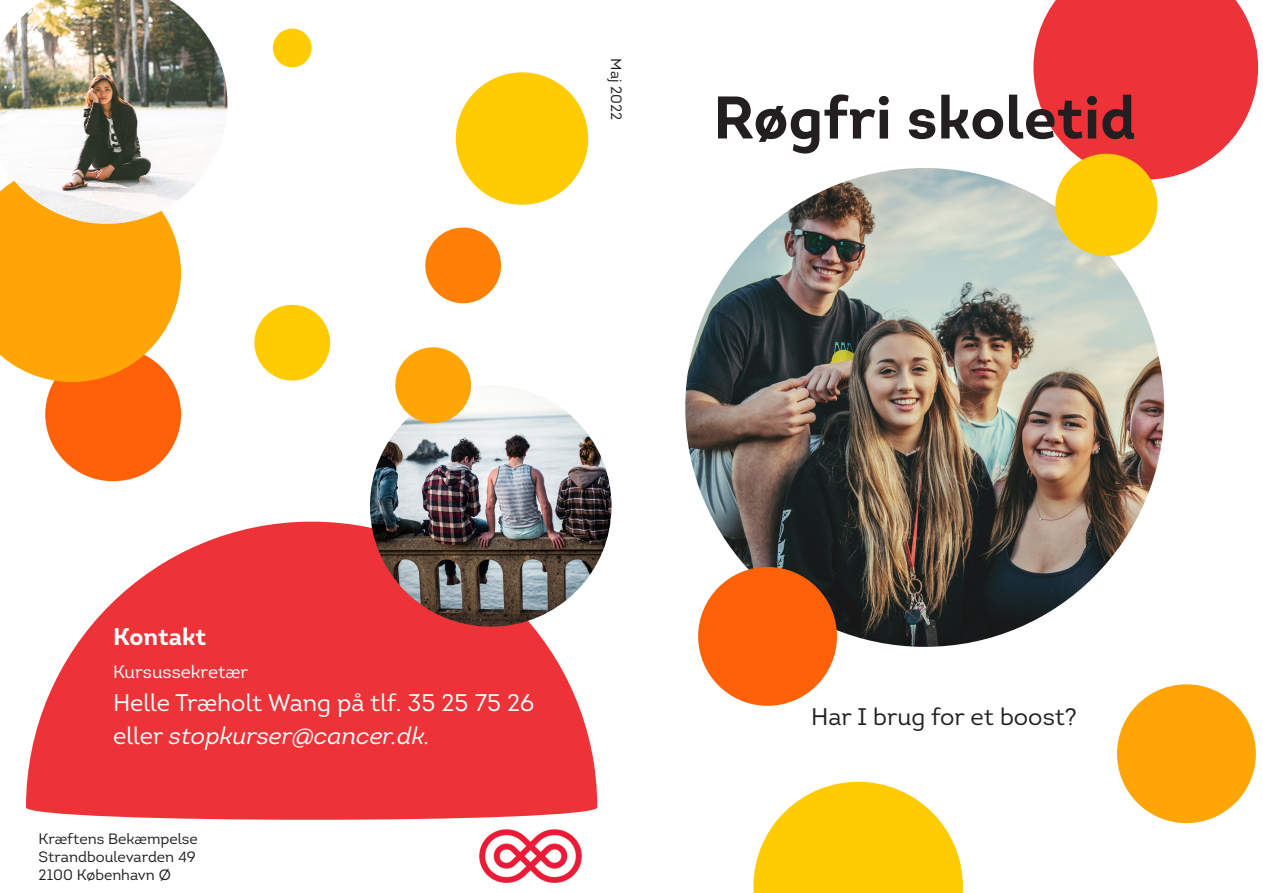
<style>
.page{position:relative;width:1263px;height:893px;background:#fff}
.page>*{position:absolute;margin:0;border:0;box-sizing:border-box;transform-origin:0 0}
.t1{font:700 60px "Intro";color:#231f20}
.t2{font:24px/33px "Intro";color:#fff}
.t3{font:24px "Intro";color:#231f20}
.t4{font:700 24px "Intro";color:#fff}
.t5{font:18px "Intro";color:#fff}
.t6{font:15px/18px "Intro";color:#231f20}
.s1{font-style:italic}
</style>
<div class="page">
<div style="left:45px;top:347px;width:136px;height:134px;background:#ff6108;border-radius:50%"></div>
<svg style="left:0;top:224px;width:181px;height:158px;background:#ffaa19"></svg>
<svg style="left:26px;top:522px;width:571px;height:298px;fill:#ee3338"></svg>
<img style="left:685px;top:168px;width:479px;height:479px;border-radius:239px">
<img style="left:0;top:0;width:227px;height:224px">
<img style="left:370px;top:385px;width:241px;height:242px;border-radius:121px">
<div style="left:456px;top:72px;width:132px;height:133px;background:#ffcc03;border-radius:50%"></div>
<div style="left:273px;top:29px;width:39px;height:38px;background:#ffcc03;border-radius:50%"></div>
<div style="left:395px;top:347px;width:76px;height:76px;background:#ffa606;border-radius:50%"></div>
<div style="left:425px;top:228px;width:76px;height:75px;background:#ff7f07;border-radius:50%"></div>
<div style="left:254px;top:305px;width:76px;height:76px;background:#ffcc03;border-radius:50%"></div>
<svg style="left:753px;top:782px;width:210px;height:111px"></svg>
<svg style="left:1033px;top:0;width:225px;height:256px"></svg>
<div style="left:1117px;top:684px;width:139px;height:139px;background:#ffa606;border-radius:50%"></div>
<div style="left:698px;top:567px;width:139px;height:139px;background:#ff6108;border-radius:50%"></div>
<img style="left:479px;top:829px;width:103px;height:54px">
<p class="t6" style="left:625px;top:58px;width:64px;rotate:90deg">Maj 2022</p>
<p class="t1" style="left:713px;top:79px;width:425px">Røgfri skoletid</p>
<p class="t4" style="left:113px;top:621px;width:95px">Kontakt</p>
<p class="t5" style="left:113px;top:660px;width:137px">Kursussekretær</p>
<p class="t2" style="left:113px;top:686px;width:423px">Helle Træholt Wang på tlf. 35 25 75 26 eller <span class="s1">stopkurser@cancer.dk.</span></p>
<p class="t6" style="left:39px;top:829px;width:161px">Kræftens Bekæmpelse<br>Strandboulevarden 49<br>2100 København Ø</p>
<p class="t3" style="left:811px;top:702px;width:267px">Har I brug for et boost?</p>
</div>
